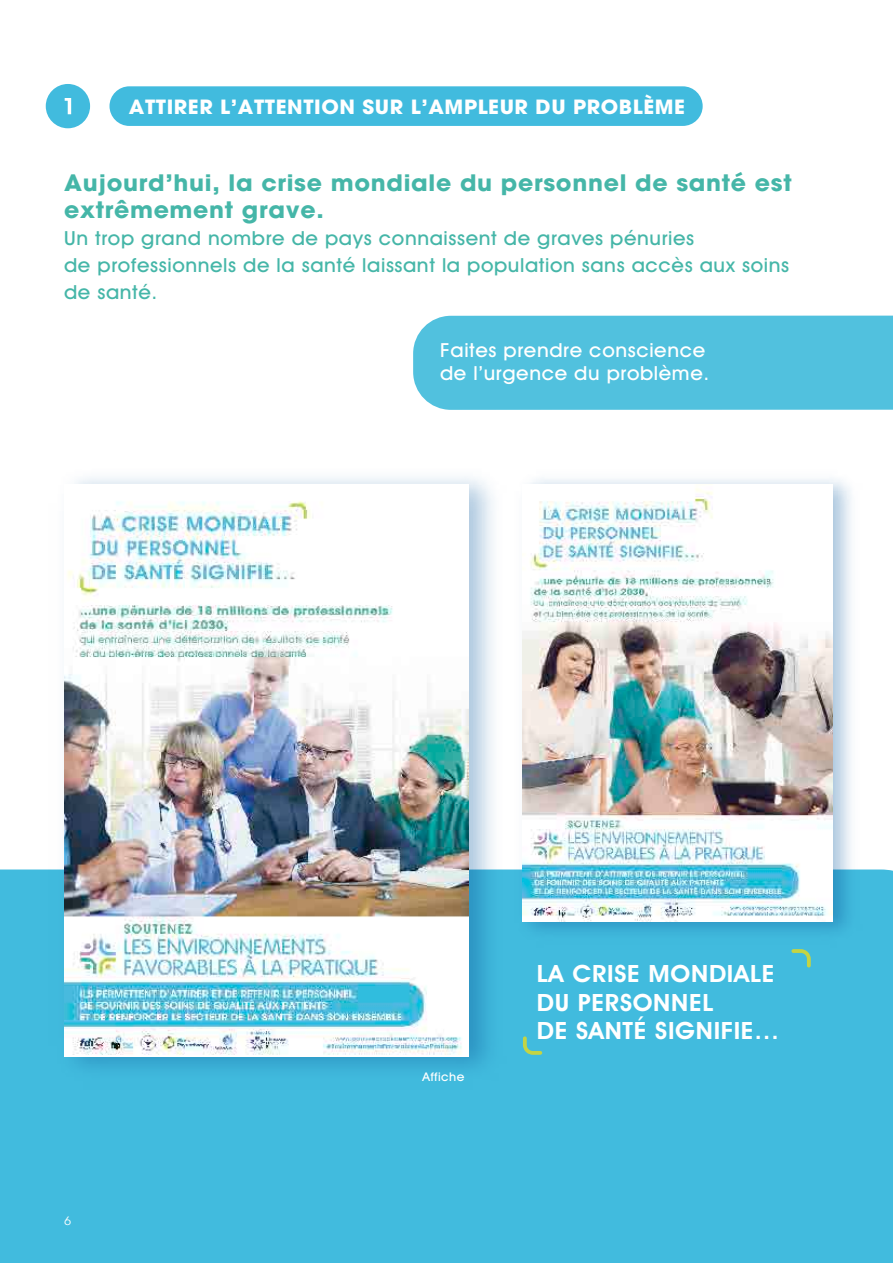
<style>
.page{position:relative;width:893px;height:1263px;background:#fff}
.page>*{position:absolute;margin:0;border:0;box-sizing:border-box;transform-origin:0 0}
.t1{font:600 23.85px/28.7px "Avant Garde IT Cby BT";letter-spacing:.03em;color:#fff;scale:1.05 1}
.t2{font:700 22.5px/27px "Avant Garde";letter-spacing:.03em;color:#45b6a8;scale:1.05 1}
.t3{font:500 19.5px/27px "Avant Garde IT Cby BT";letter-spacing:.03em;color:#45b6a8;scale:1.05 1}
.t4{font:500 19.5px/23.4px "Avant Garde IT Cby BT";letter-spacing:.03em;color:#fff;scale:1.05 1}
.t5{font:700 19.5px "Avant Garde";letter-spacing:.03em;color:#fff;scale:1.05 1}
.t6{font:500 12px "Avant Garde IT Cby BT";letter-spacing:.03em;color:#fff;scale:1.05 1}
.t7{font:12px "Avant Garde IT Cby BT";color:#fff;scale:1.05 1}
</style>
<div class="page">
<div style="left:46px;top:84px;width:44px;height:44px;background:#41bbde;border-radius:50%"></div>
<svg style="left:65px;top:98px;width:6px;height:16px"></svg>
<div style="left:109px;top:86px;width:594px;height:40px;background:#41bbde;border-radius:20px"></div>
<div style="left:0;top:869px;width:893px;height:394px;background:#41bbde"></div>
<div style="left:413px;top:316px;width:480px;height:94px;background:#51c1de"></div>
<svg style="left:523px;top:1036px;width:19px;height:19px"></svg>
<svg style="left:791px;top:949px;width:20px;height:18px"></svg>
<img style="left:49px;top:477px;width:461px;height:613px">
<img style="left:64px;top:484px;width:405px;height:572px">
<img style="left:510px;top:478px;width:355px;height:469px">
<img style="left:523px;top:484px;width:309px;height:437px">
<p class="t5" style="left:129px;top:94px;width:531px">ATTIRER L’ATTENTION SUR L’AMPLEUR DU PROBLÈME</p>
<p class="t2" style="left:64px;top:169px;width:694px">Aujourd’hui, la crise mondiale du personnel de santé est extrêmement grave.</p>
<p class="t3" style="left:64px;top:224px;width:692px">Un trop grand nombre de pays connaissent de graves pénuries<br>de professionnels de la santé laissant la population sans accès aux soins de santé.</p>
<p class="t4" style="left:440px;top:338px;width:258px">Faites prendre conscience de l’urgence du problème.</p>
<p class="t7" style="left:64px;top:1213px;width:8px">6</p>
<p class="t6" style="left:422px;top:1069px;width:42px">Affiche</p>
<p class="t1" style="left:537px;top:959px;width:233px">LA CRISE MONDIALE<br>DU PERSONNEL<br>DE SANTÉ SIGNIFIE…</p>
</div>
